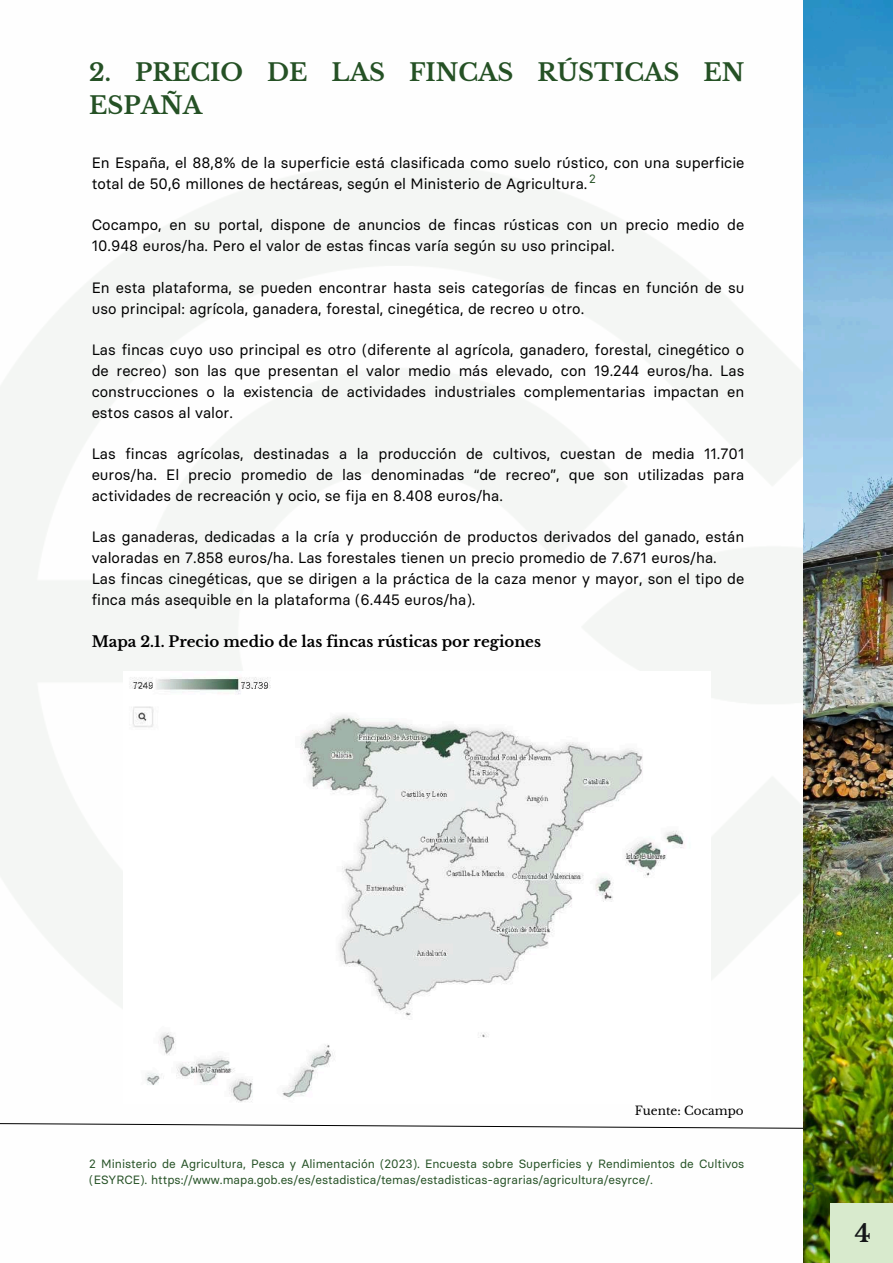
<style>
.page{position:relative;width:893px;height:1263px;background:#fff}
.page>*{position:absolute;margin:0;border:0;box-sizing:border-box;transform-origin:0 0}
.t1{font:700 24px/33.2px "Libre Baskerville";color:#255125}
.t2{font:700 24px "Libre Baskerville";color:#000}
.t3{font:18.75px "Satoshi";color:#255125}
.t4{font:15px/20.9px "Basier Circle";color:#000}
.t5{font:700 15px "Libre Baskerville";color:#000}
.t6{font:12px/16.4px "Basier Circle";color:#255125}
.t7{font:12px "Libre Baskerville";color:#000}
.s1{color:#141618}
</style>
<div class="page">
<img style="left:0;top:0;width:804px;height:1263px">
<svg style="left:0;top:1123px;width:804px;height:6px"></svg>
<img style="left:804px;top:0;width:89px;height:1263px">
<div style="left:830px;top:1203px;width:63px;height:60px;background:#d8eacd"></div>
<img style="left:123px;top:671px;width:587px;height:433px">
<h1 class="t1" style="left:89px;top:56px;width:656px">2. PRECIO DE LAS FINCAS RÚSTICAS EN<br>ESPAÑA</h1>
<p class="t4" style="left:92px;top:152px;width:654px">En España, el 88,8% de la superficie está clasificada como suelo rústico, con una superficie total de 50,6 millones de hectáreas, según el Ministerio de Agricultura.</p>
<p class="t4" style="left:92px;top:215px;width:654px">Cocampo, en su portal, dispone de anuncios de fincas rústicas con un precio medio de<br>10.948 euros/ha. Pero el valor de estas fincas varía según su uso principal.</p>
<p class="t4" style="left:92px;top:277px;width:654px">En esta plataforma, se pueden encontrar hasta seis categorías de fincas en función de su uso principal: agrícola, ganadera, forestal, cinegética, de recreo u otro.</p>
<p class="t4" style="left:92px;top:339px;width:654px;text-align:justify">Las fincas cuyo uso principal es otro (diferente al agrícola, ganadero, forestal, cinegético o de recreo) son las que presentan el valor medio más elevado, con 19.244 euros/ha. Las construcciones o la existencia de actividades industriales complementarias impactan en estos casos al valor.</p>
<p class="t4" style="left:92px;top:443px;width:654px;text-align:justify">Las fincas agrícolas, destinadas a la producción de cultivos, cuestan de media 11.701 euros/ha. El precio promedio de las denominadas “de recreo”, que son utilizadas para actividades de recreación y ocio, se fija en 8.408 euros/ha.</p>
<p class="t4" style="left:92px;top:527px;width:654px">Las ganaderas, dedicadas a la cría y producción de productos derivados del ganado, están valoradas en 7.858 euros/ha. Las forestales tienen un precio promedio de 7.671 euros/ha.<br>Las fincas cinegéticas, que se dirigen a la práctica de la caza menor y mayor, son el tipo de finca más asequible en la plataforma (6.445 euros/ha).</p>
<p class="t6" style="left:589px;top:170px;width:8px">2</p>
<p class="t5" style="left:92px;top:633px;width:451px">Mapa 2.1. Precio medio de las fincas rústicas por regiones</p>
<p class="t7" style="left:635px;top:1103px;width:110px">Fuente: Cocampo</p>
<p class="t6" style="left:89px;top:1155px;width:656px">2 Ministerio de Agricultura, Pesca y Alimentación (2023). Encuesta sobre Superficies y Rendimientos de Cultivos (ESYRCE). https://www.mapa.gob.es/es/estadistica/temas/estadisticas-agrarias/agricultura/esyrce/.</p>
<p class="t3" style="left:804px;top:1173px;width:13px">6</p>
<h1 class="t2" style="left:853px;top:1213px;width:19px">3<span class="s1">4</span></h1>
</div>
